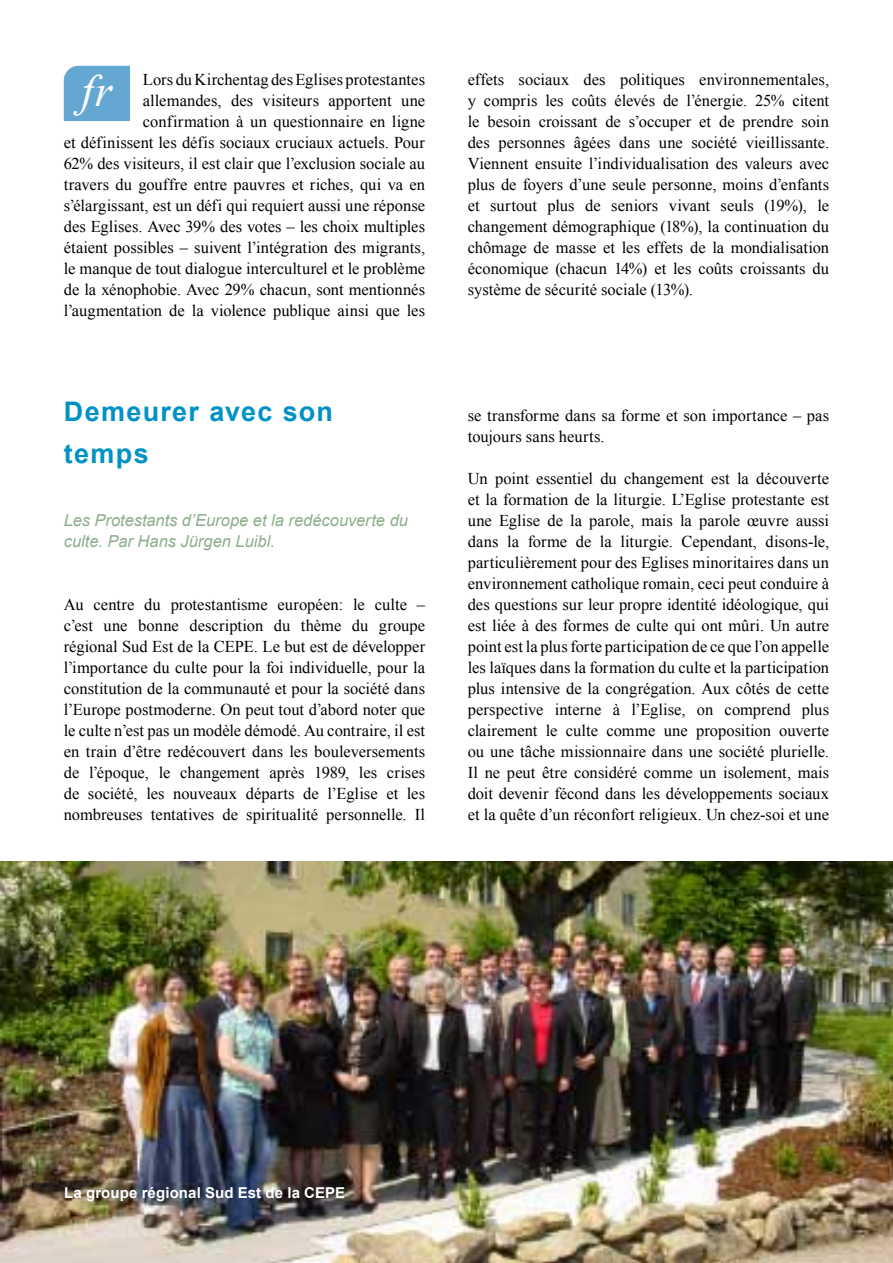
<style>
.page{position:relative;width:893px;height:1263px;background:#fff}
.page>*{position:absolute;margin:0;border:0;box-sizing:border-box;transform-origin:0 0}
.t1{font:italic 45px "Times New Roman";color:#fff}
.t2{font:700 27px/42px "Arial";letter-spacing:.05em;color:#0092c5}
.t3{font:16.5px/21px "Times New Roman";color:#000;text-align:justify}
.t4{font:italic 16.5px/21px "Arial";letter-spacing:-.005em;color:#8caf8d}
.t5{font:700 15px "Arial";letter-spacing:.01em;color:#fff}
</style>
<div class="page">
<div style="left:64px;top:66px;width:66px;height:55px;background:#65a7d3"></div>
<img style="left:0;top:862px;width:893px;height:401px">
<p class="t3" style="left:64px;top:69px;width:363px;text-align:right">Lors du Kirchentag des Eglises protestantes allemandes, des visiteurs apportent une confirmation à un questionnaire en ligne<br>et définissent les défis sociaux cruciaux actuels. Pour 62% des visiteurs, il est clair que l’exclusion sociale au travers du gouffre entre pauvres et riches, qui va en s’élargissant, est un défi qui requiert aussi une réponse des Eglises. Avec 39% des votes – les choix multiples étaient possibles – suivent l’intégration des migrants, le manque de tout dialogue interculturel et le problème de la xénophobie. Avec 29% chacun, sont mentionnés l’augmentation de la violence publique ainsi que les</p>
<h1 class="t1" style="left:82px;top:59px;width:32px">fr</h1>
<p class="t3" style="left:468px;top:69px;width:363px">effets sociaux des politiques environnementales, y compris les coûts élevés de l’énergie. 25% citent le besoin croissant de s’occuper et de prendre soin des personnes âgées dans une société vieillissante.<br>Viennent ensuite l’individualisation des valeurs avec plus de foyers d’une seule personne, moins d’enfants et surtout plus de seniors vivant seuls (19%), le changement démographique (18%), la continuation du chômage de masse et les effets de la mondialisation économique (chacun 14%) et les coûts croissants du système de sécurité sociale (13%).</p>
<h2 class="t2" style="left:64px;top:391px;width:271px">Demeurer avec son temps</h2>
<p class="t4" style="left:64px;top:510px;width:346px">Les Protestants d’Europe et la redécouverte du culte. Par Hans Jürgen Luibl.</p>
<p class="t3" style="left:64px;top:594px;width:363px">Au centre du protestantisme européen: le culte – c’est une bonne description du thème du groupe régional Sud Est de la CEPE. Le but est de développer l’importance du culte pour la foi individuelle, pour la constitution de la communauté et pour la société dans l’Europe postmoderne. On peut tout d’abord noter que le culte n’est pas un modèle démodé. Au contraire, il est en train d’être redécouvert dans les bouleversements de l’époque, le changement après 1989, les crises de société, les nouveaux départs de l’Eglise et les nombreuses tentatives de spiritualité personnelle. Il</p>
<p class="t3" style="left:468px;top:405px;width:363px">se transforme dans sa forme et son importance – pas toujours sans heurts.</p>
<p class="t3" style="left:468px;top:468px;width:363px">Un point essentiel du changement est la découverte et la formation de la liturgie. L’Eglise protestante est une Eglise de la parole, mais la parole œuvre aussi dans la forme de la liturgie. Cependant, disons-le, particulièrement pour des Eglises minoritaires dans un environnement catholique romain, ceci peut conduire à des questions sur leur propre identité idéologique, qui est liée à des formes de culte qui ont mûri. Un autre point est la plus forte participation de ce que l’on appelle les laïques dans la formation du culte et la participation plus intensive de la congrégation. Aux côtés de cette perspective interne à l’Eglise, on comprend plus clairement le culte comme une proposition ouverte ou une tâche missionnaire dans une société plurielle.<br>Il ne peut être considéré comme un isolement, mais doit devenir fécond dans les développements sociaux et la quête d’un réconfort religieux. Un chez-soi et une</p>
<p class="t5" style="left:64px;top:1183px;width:282px">La groupe régional Sud Est de la CEPE</p>
</div>
